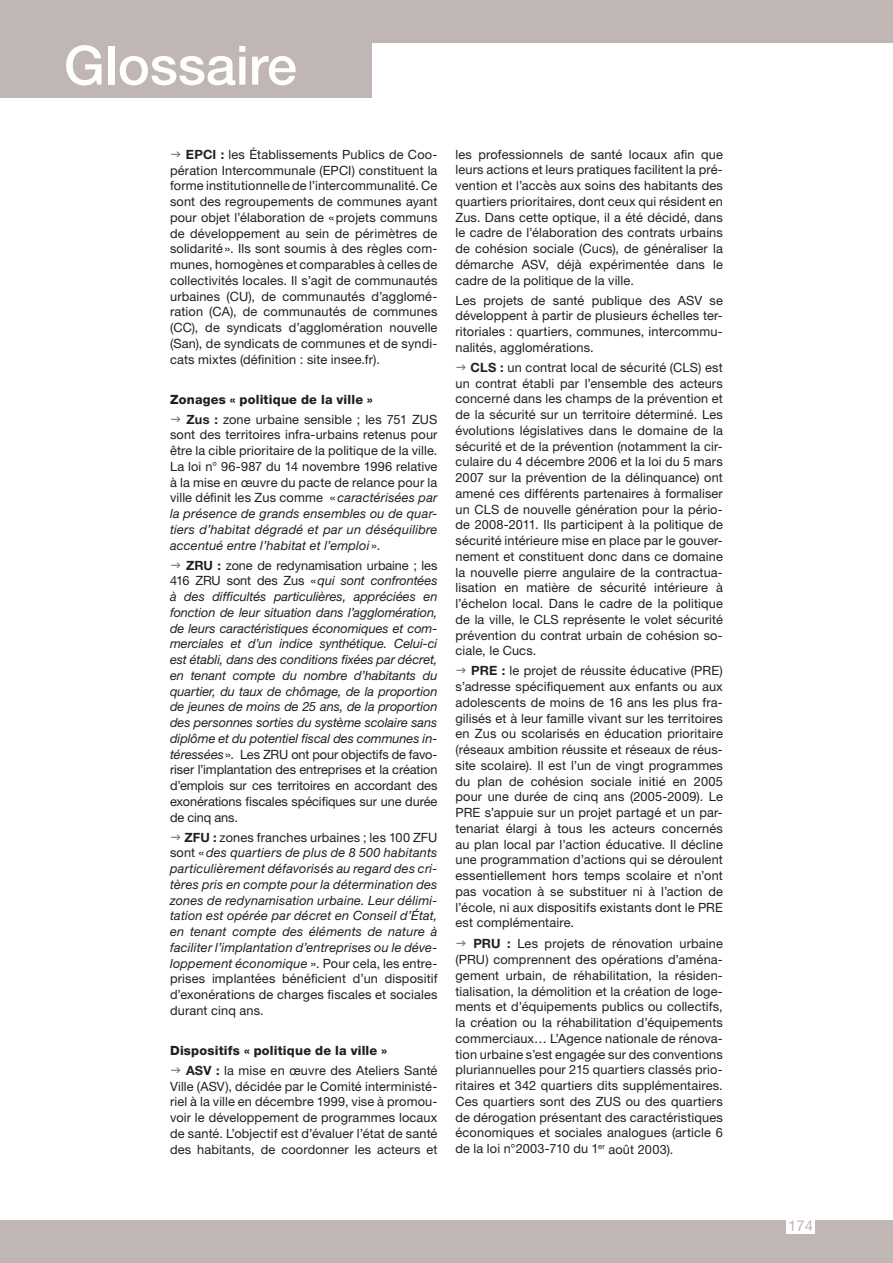
<style>
.page{position:relative;width:893px;height:1263px;background:#fff}
.page>*{position:absolute;margin:0;border:0;box-sizing:border-box;transform-origin:0 0}
.t1{font:500 54px "Helvetica Neue";color:#fff}
.t2{font:15px "Helvetica Neue";color:#c0b6b3}
.t3{font:12.75px/15.8px "Helvetica Neue";letter-spacing:.01em;color:#231f20;text-align:justify}
.t4{font:italic 12.75px/15.8px "Helvetica Neue";color:#231f20;text-align:justify}
.t5{font:800 12.75px/20px "Helvetica Neue";letter-spacing:.015em;color:#231f20}
.s1{font-weight:700}
.s2{font-weight:800}
.s3{font-style:italic}
.s4{font-weight:700;font-style:normal}
.s5{font-style:normal}
.s6{font-weight:400}
</style>
<div class="page">
<div style="left:0;top:1220px;width:893px;height:43px;background:#c0b6b3"></div>
<div style="left:0;top:0;width:893px;height:43px;background:#c0b6b3"></div>
<div style="left:787px;top:1219px;width:28px;height:15px;background:#fff"></div>
<div style="left:0;top:0;width:371px;height:98px;background:#c0b6b3"></div>
<p class="t1" style="left:64px;top:33px;width:235px">Glossaire</p>
<p class="t3" style="left:170px;top:146px;width:269px;text-indent:16px"><span class="s1">EPCI :</span> les Établissements Publics de Coo&shy;pération Intercommunale (EPCI) constituent la forme institutionnelle de l’intercommunalité. Ce sont des regroupements de communes ayant pour objet l’élaboration de «projets communs de développement au sein de périmètres de solidarité». Ils sont soumis à des règles com&shy;munes, homogènes et comparables à celles de collectivités locales. Il s’agit de communautés urbaines (CU), de communautés d’agglomé&shy;ration (CA), de communautés de communes (CC), de syndicats d’agglomération nouvelle (San), de syndicats de communes et de syndi&shy;cats mixtes (définition : site insee.fr).</p>
<p class="t3" style="left:186px;top:389px;width:253px;line-height:20px;text-indent:-16px"><span class="s2">Zonages « politique de la ville »<br></span><span class="s1">Zus :</span> zone urbaine sensible ; les 751 ZUS</p>
<p class="t3" style="left:170px;top:427px;width:269px">sont des territoires infra-urbains retenus pour être la cible prioritaire de la politique de la ville.<br>La loi n° 96-987 du 14 novembre 1996 relative à la mise en œuvre du pacte de relance pour la ville définit les Zus comme «<span class="s3">caractérisées par la présence de grands ensembles ou de quar&shy;tiers d’habitat dégradé et par un déséquilibre accentué entre l’habitat et l’emploi</span> ».</p>
<p class="t4" style="left:170px;top:557px;width:269px;text-indent:16px"><span class="s4">ZRU :</span> <span class="s5">zone de redynamisation urbaine ; les 416 ZRU sont des Zus «</span>qui sont confrontées à des difficultés particulières, appréciées en fonction de leur situation dans l’agglomération, de leurs caractéristiques économiques et com&shy;merciales et d’un indice synthétique. Celui-ci est établi, dans des conditions fixées par décret, en tenant compte du nombre d’habitants du quartier, du taux de chômage, de la proportion de jeunes de moins de 25 ans, de la proportion des personnes sorties du système scolaire sans diplôme et du potentiel fiscal des communes in&shy;téressées<span class="s5">». Les ZRU ont pour objectifs de favo&shy;riser l’implantation des entreprises et la création d’emplois sur ces territoires en accordant des exonérations fiscales spécifiques sur une durée de cinq ans.</span></p>
<p class="t4" style="left:170px;top:829px;width:269px;text-indent:14px"><span class="s4">ZFU :</span> <span class="s5">zones franches urbaines ; les 100 ZFU sont «</span>des quartiers de plus de 8 500 habitants particulièrement défavorisés au regard des cri&shy;tères pris en compte pour la détermination des zones de redynamisation urbaine. Leur délimi&shy;tation est opérée par décret en Conseil d’État, en tenant compte des éléments de nature à faciliter l’implantation d’entreprises ou le déve&shy;loppement économique <span class="s5">». Pour cela, les entre&shy;prises implantées bénéficient d’un dispositif d’exonérations de charges fiscales et sociales durant cinq ans.</span></p>
<p class="t5" style="left:186px;top:1040px;width:253px;text-indent:-16px">Dispositifs « politique de la ville »<br><span class="s1">ASV :</span> <span class="s6">la mise en œuvre des Ateliers Santé</span></p>
<p class="t3" style="left:170px;top:1078px;width:269px">Ville (ASV), décidée par le Comité interministé&shy;riel à la ville en décembre 1999, vise à promou&shy;voir le développement de programmes locaux de santé. L’objectif est d’évaluer l’état de santé des habitants, de coordonner les acteurs et</p>
<p class="t3" style="left:455px;top:146px;width:269px">les professionnels de santé locaux afin que leurs actions et leurs pratiques facilitent la pré&shy;vention et l’accès aux soins des habitants des quartiers prioritaires, dont ceux qui résident en Zus. Dans cette optique, il a été décidé, dans le cadre de l’élaboration des contrats urbains de cohésion sociale (Cucs), de généraliser la démarche ASV, déjà expérimentée dans le cadre de la politique de la ville.</p>
<p class="t3" style="left:455px;top:292px;width:269px">Les projets de santé publique des ASV se développent à partir de plusieurs échelles ter&shy;ritoriales : quartiers, communes, intercommu&shy;nalités, agglomérations.</p>
<p class="t3" style="left:455px;top:359px;width:269px;text-indent:15px"><span class="s1">CLS :</span> un contrat local de sécurité (CLS) est un contrat établi par l’ensemble des acteurs concerné dans les champs de la prévention et de la sécurité sur un territoire déterminé. Les évolutions législatives dans le domaine de la sécurité et de la prévention (notamment la cir&shy;culaire du 4 décembre 2006 et la loi du 5 mars 2007 sur la prévention de la délinquance) ont amené ces différents partenaires à formaliser un CLS de nouvelle génération pour la pério&shy;de 2008-2011. Ils participent à la politique de sécurité intérieure mise en place par le gouver&shy;nement et constituent donc dans ce domaine la nouvelle pierre angulaire de la contractua&shy;lisation en matière de sécurité intérieure à l’échelon local. Dans le cadre de la politique de la ville, le CLS représente le volet sécurité prévention du contrat urbain de cohésion so&shy;ciale, le Cucs.</p>
<p class="t3" style="left:455px;top:663px;width:269px;text-indent:16px"><span class="s1">PRE :</span> le projet de réussite éducative (PRE) s’adresse spécifiquement aux enfants ou aux adolescents de moins de 16 ans les plus fra&shy;gilisés et à leur famille vivant sur les territoires en Zus ou scolarisés en éducation prioritaire (réseaux ambition réussite et réseaux de réus&shy;site scolaire). Il est l’un de vingt programmes du plan de cohésion sociale initié en 2005 pour une durée de cinq ans (2005-2009). Le PRE s’appuie sur un projet partagé et un par&shy;tenariat élargi à tous les acteurs concernés au plan local par l’action éducative. Il décline une programmation d’actions qui se déroulent essentiellement hors temps scolaire et n’ont pas vocation à se substituer ni à l’action de l’école, ni aux dispositifs existants dont le PRE est complémentaire.</p>
<p class="t3" style="left:455px;top:936px;width:269px;text-indent:18px"><span class="s1">PRU :</span> Les projets de rénovation urbaine (PRU) comprennent des opérations d’aména&shy;gement urbain, de réhabilitation, la résiden&shy;tialisation, la démolition et la création de loge&shy;ments et d’équipements publics ou collectifs, la création ou la réhabilitation d’équipements commerciaux… L’Agence nationale de rénova&shy;tion urbaine s’est engagée sur des conventions pluriannuelles pour 215 quartiers classés prio&shy;ritaires et 342 quartiers dits supplémentaires.<br>Ces quartiers sont des ZUS ou des quartiers de dérogation présentant des caractéristiques économiques et sociales analogues (article 6 de la loi n°2003-710 du 1<sup>er</sup> août 2003).</p>
<p class="t2" style="left:788px;top:1217px;width:27px">174</p>
</div>
